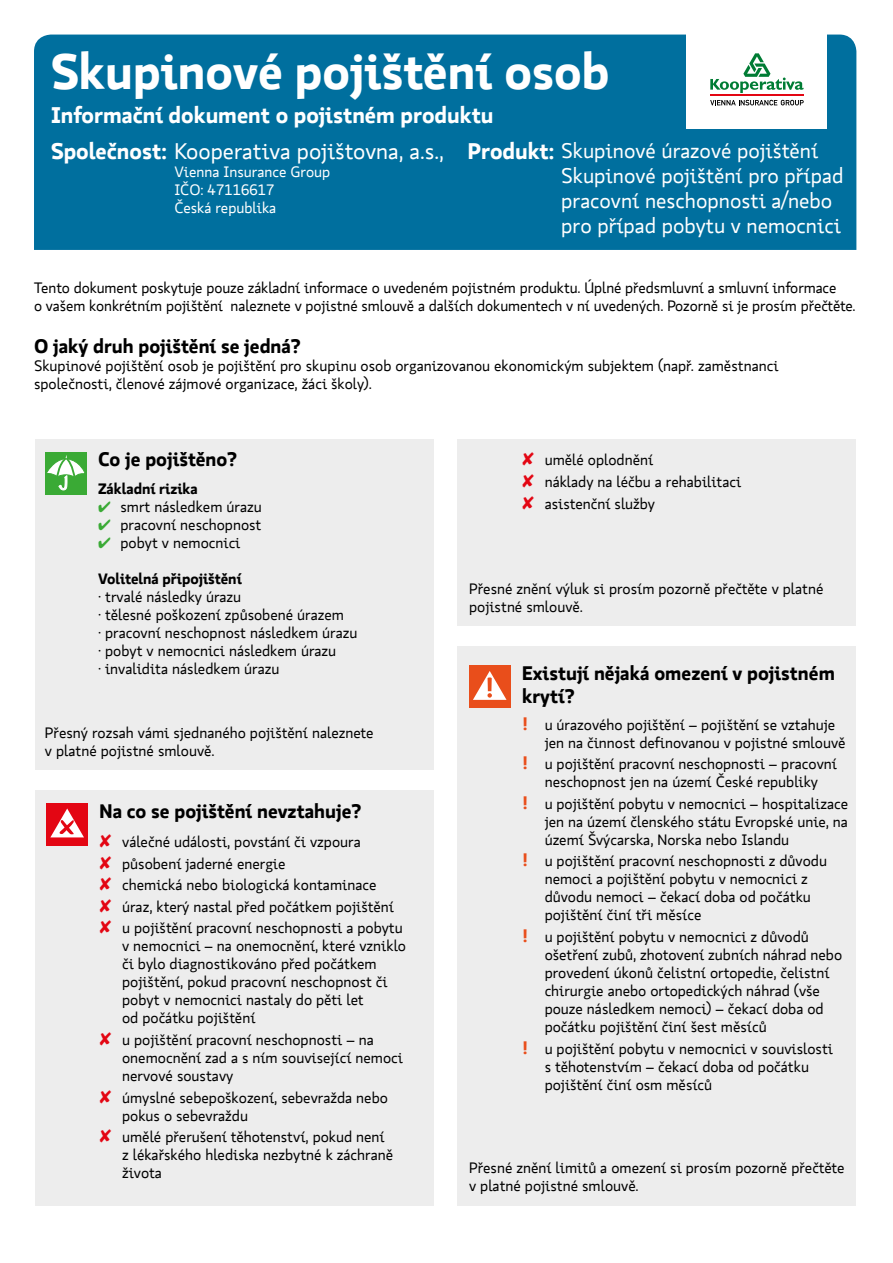
<style>
.page{position:relative;width:893px;height:1263px;background:#fff}
.page>*{position:absolute;margin:0;border:0;box-sizing:border-box;transform-origin:0 0}
.t1{font:700 49.5px "Koop Office";color:#fff}
.t2{font:22.5px "Koop Office";color:#fff}
.t3{font:700 22.5px "Koop Office";color:#fff}
.t4{font:21px/25.2px "Koop Office";color:#fff}
.t5{font:700 19.5px/23.4px "Koop Office";color:#000}
.t6{font:15px/18px "Koop Office";color:#000}
.t7{font:15px/18px "Koop Office";color:#fff}
.t8{font:700 15px "Koop Office";color:#000}
.s1{font-weight:700}
.s2{font-weight:700;font-size:22.5px}
.s3{color:#3aaa35}
.s4{color:#e30613}
.s5{font-weight:700;font-size:18px;color:#e94e1b}
</style>
<div class="page">
<div style="left:34px;top:35px;width:822px;height:215px;background:#006f9e"></div>
<div style="left:35px;top:439px;width:399px;height:331px;background:#ededed"></div>
<div style="left:458px;top:439px;width:398px;height:187px;background:#ededed"></div>
<div style="left:35px;top:790px;width:399px;height:415px;background:#ededed"></div>
<div style="left:458px;top:646px;width:398px;height:559px;background:#ededed"></div>
<div style="left:45px;top:452px;width:41px;height:42px;background:#3aaa35"></div>
<svg style="left:47px;top:455px;width:38px;height:35px"></svg>
<div style="left:47px;top:803px;width:41px;height:42px;background:#e30613"></div>
<svg style="left:50px;top:808px;width:34px;height:29px"></svg>
<div style="left:469px;top:665px;width:41px;height:43px;background:#e94e1b"></div>
<svg style="left:473px;top:671px;width:33px;height:29px"></svg>
<div style="left:687px;top:32px;width:140px;height:97px;background:#fff"></div>
<hr style="left:710px;top:95px;width:93px;height:1px;background:#e30613">
<svg style="left:710px;top:53px;width:93px;height:40px"></svg>
<svg style="left:710px;top:100px;width:94px;height:5px"></svg>
<h1 class="t1" style="left:51px;top:43px;width:560px">Skupinové pojištění osob</h1>
<h2 class="t3" style="left:51px;top:103px;width:444px">Informační dokument o pojistném produktu</h2>
<h2 class="t2" style="left:51px;top:138px;width:394px"><span class="s1">Společnost:</span> Kooperativa pojištovna, a.s.,</h2>
<p class="t7" style="left:174px;top:163px;width:157px">Vienna Insurance Group<br>IČO: 47116617<br>Česká republika</p>
<h3 class="t4" style="left:561px;top:138px;width:284px;text-indent:-94px"><span class="s2">Produkt:</span> Skupinové úrazové pojištění<br>Skupinové pojištění pro případ pracovní neschopnosti a/nebo pro případ pobytu v nemocnici</h3>
<p class="t6" style="left:34px;top:279px;width:823px">Tento dokument poskytuje pouze základní informace o uvedeném pojistném produktu. Úplné předsmluvní a smluvní informace<br>o vašem konkrétním pojištění naleznete v pojistné smlouvě a dalších dokumentech v ní uvedených. Pozorně si je prosím přečtěte.</p>
<h3 class="t5" style="left:34px;top:335px;width:268px">O jaký druh pojištění se jedná?</h3>
<p class="t6" style="left:34px;top:357px;width:746px">Skupinové pojištění osob je pojištění pro skupinu osob organizovanou ekonomickým subjektem (např. zaměstnanci společnosti, členové zájmové organizace, žáci školy).</p>
<h3 class="t5" style="left:98px;top:448px;width:141px">Co je pojištěno?</h3>
<p class="t8" style="left:98px;top:480px;width:101px">Základní rizika</p>
<p class="t6" style="left:98px;top:497px;width:165px"><span class="s3">✔</span> smrt následkem úrazu</p>
<p class="t6" style="left:98px;top:515px;width:165px"><span class="s3">✔</span> pracovní neschopnost</p>
<p class="t6" style="left:98px;top:533px;width:144px"><span class="s3">✔</span> pobyt v nemocnici</p>
<p class="t8" style="left:98px;top:570px;width:145px">Volitelná připojištění</p>
<p class="t6" style="left:98px;top:587px;width:261px">· trvalé následky úrazu<br>· tělesné poškození způsobené úrazem<br>· pracovní neschopnost následkem úrazu · pobyt v nemocnici následkem úrazu<br>· invalidita následkem úrazu</p>
<p class="t6" style="left:45px;top:724px;width:330px">Přesný rozsah vámi sjednaného pojištění naleznete v platné pojistné smlouvě.</p>
<h3 class="t5" style="left:100px;top:799px;width:263px">Na co se pojištění nevztahuje?</h3>
<p class="t6" style="left:100px;top:831px;width:305px;line-height:21.6px"><span class="s4">✘</span> válečné události, povstání či vzpoura<br><span class="s4">✘</span> působení jaderné energie<br><span class="s4">✘</span> chemická nebo biologická kontaminace<br><span class="s4">✘</span> úraz, který nastal před počátkem pojištění <span class="s4">✘</span> u pojištění pracovní neschopnosti a pobytu</p>
<p class="t6" style="left:122px;top:937px;width:285px">v nemocnici – na onemocnění, které vzniklo či bylo diagnostikováno před počátkem pojištění, pokud pracovní neschopnost či pobyt v nemocnici nastaly do pěti let<br>od počátku pojištění</p>
<p class="t6" style="left:122px;top:1031px;width:282px;text-indent:-23px"><span class="s4">✘</span> u pojištění pracovní neschopnosti – na onemocnění zad a s ním související nemoci nervové soustavy</p>
<p class="t6" style="left:122px;top:1088px;width:267px;text-indent:-23px"><span class="s4">✘</span> úmyslné sebepoškození, sebevražda nebo pokus o sebevraždu</p>
<p class="t6" style="left:122px;top:1128px;width:273px;text-indent:-23px"><span class="s4">✘</span> umělé přerušení těhotenství, pokud není z lékařského hlediska nezbytné k záchraně života</p>
<p class="t6" style="left:522px;top:449px;width:221px;line-height:21.6px"><span class="s4">✘</span> umělé oplodnění<br><span class="s4">✘</span> náklady na léčbu a rehabilitaci <span class="s4">✘</span> asistenční služby</p>
<p class="t6" style="left:469px;top:580px;width:356px">Přesné znění výluk si prosím pozorně přečtěte v platné pojistné smlouvě.</p>
<h3 class="t5" style="left:522px;top:661px;width:314px">Existují nějaká omezení v pojistném krytí?</h3>
<p class="t6" style="left:545px;top:715px;width:302px;text-indent:-22px"><span class="s5">!</span> u úrazového pojištění – pojištění se vztahuje jen na činnost definovanou v pojistné smlouvě</p>
<p class="t6" style="left:522px;top:755px;width:316px;text-align:center"><span class="s5">!</span> u pojištění pracovní neschopnosti – pracovní neschopnost jen na území České republiky</p>
<p class="t6" style="left:545px;top:795px;width:305px;text-align:justify;text-indent:-22px"><span class="s5">!</span> u pojištění pobytu v nemocnici – hospitalizace jen na území členského státu Evropské unie, na území Švýcarska, Norska nebo Islandu</p>
<p class="t6" style="left:545px;top:852px;width:284px;text-indent:-22px"><span class="s5">!</span> u pojištění pracovní neschopnosti z důvodu nemoci a pojištění pobytu v nemocnici z důvodu nemoci – čekací doba od počátku pojištění činí tři měsíce</p>
<p class="t6" style="left:545px;top:928px;width:299px;text-indent:-22px"><span class="s5">!</span> u pojištění pobytu v nemocnici z důvodů ošetření zubů, zhotovení zubních náhrad nebo provedení úkonů čelistní ortopedie, čelistní chirurgie anebo ortopedických náhrad (vše pouze následkem nemoci) – čekací doba od počátku pojištění činí šest měsíců</p>
<p class="t6" style="left:545px;top:1039px;width:290px;text-indent:-22px"><span class="s5">!</span> u pojištění pobytu v nemocnici v souvislosti s těhotenstvím – čekací doba od počátku pojištění činí osm měsíců</p>
<p class="t6" style="left:469px;top:1158px;width:377px">Přesné znění limitů a omezení si prosím pozorně přečtěte v platné pojistné smlouvě.</p>
</div>
